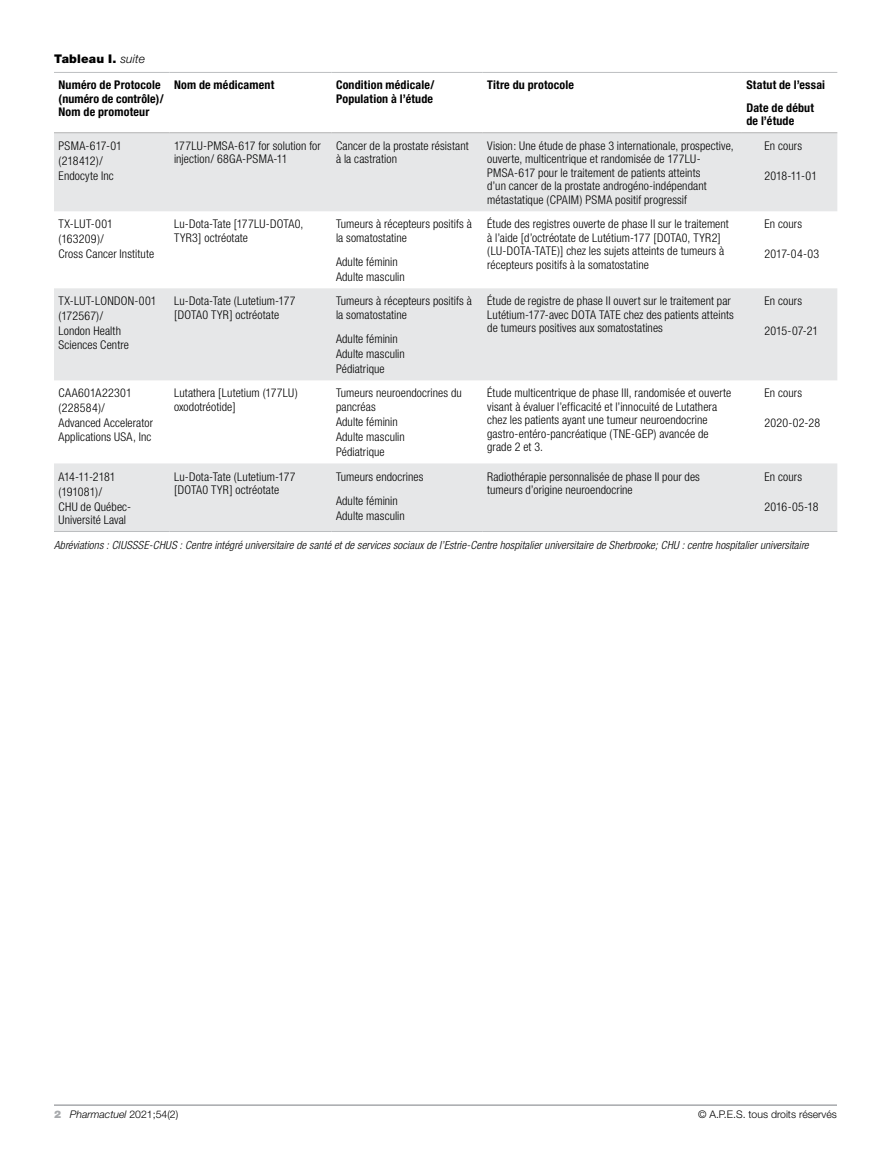
<style>
.page{position:relative;width:891px;height:1161px;background:#fff}
.page>*{position:absolute;margin:0;border:0;box-sizing:border-box;transform-origin:0 0}
.TableText{font:300 condensed 12px/13.5px "Helvetica Neue";letter-spacing:.01em;color:#000}
.TableColumnHead{font:700 condensed 12px/13.5px "Helvetica Neue";letter-spacing:.015em;color:#000}
.TableTitle_numbered{font:900 12px "Helvetica Neue";letter-spacing:.015em;color:#000}
.TableText-2{font:300 condensed 12px "Helvetica Neue";letter-spacing:-.04em;color:#000}
.TableSource{font:italic 300 condensed 11.25px "Helvetica Neue";letter-spacing:.01em;color:#000}
.t1{font:300 10.5px "Helvetica Neue";color:#000}
.t2{font:italic 300 10.5px "Helvetica Neue";color:#000}
.s1{font-weight:300;font-style:italic}
.s2{font-weight:900;font-style:normal;color:#a7a9ac}
.s3{font-style:normal}
</style>
<div class="page">
<hr style="left:54px;top:1104px;width:783px;height:2px;background:#a7a9ac">
<svg style="left:54px;top:133px;width:783px;height:398px;fill:#e6e7e8"></svg>
<hr style="left:54px;top:72px;width:116px;height:1px;background:#bcbec0">
<hr style="left:170px;top:72px;width:162px;height:1px;background:#bcbec0">
<hr style="left:332px;top:72px;width:151px;height:1px;background:#bcbec0">
<hr style="left:483px;top:72px;width:259px;height:1px;background:#bcbec0">
<hr style="left:742px;top:72px;width:95px;height:1px;background:#bcbec0">
<hr style="left:54px;top:531px;width:116px;height:1px;background:#bcbec0">
<hr style="left:170px;top:531px;width:162px;height:1px;background:#bcbec0">
<hr style="left:332px;top:531px;width:151px;height:1px;background:#bcbec0">
<hr style="left:483px;top:531px;width:259px;height:1px;background:#bcbec0">
<hr style="left:742px;top:531px;width:95px;height:1px;background:#bcbec0">
<hr style="left:54px;top:132px;width:116px;height:1px;background:#b3b3b3">
<hr style="left:170px;top:132px;width:162px;height:1px;background:#b3b3b3">
<hr style="left:332px;top:132px;width:151px;height:1px;background:#b3b3b3">
<hr style="left:483px;top:132px;width:259px;height:1px;background:#b3b3b3">
<hr style="left:742px;top:132px;width:95px;height:1px;background:#b3b3b3">
<p class="TableTitle_numbered" style="left:54px;top:52px;width:93px">Tableau I. <span class="s1">suite</span></p>
<p class="TableColumnHead" style="left:58px;top:78px;width:104px">Numéro de Protocole</p>
<p class="TableColumnHead" style="left:58px;top:92px;width:107px">(numéro de contrôle)/</p>
<p class="TableColumnHead" style="left:58px;top:105px;width:92px">Nom de promoteur</p>
<p class="TableText" style="left:58px;top:139px;width:65px">PSMA-617-01</p>
<p class="TableText" style="left:58px;top:154px;width:46px">(218412)/</p>
<p class="TableText" style="left:58px;top:169px;width:57px">Endocyte Inc</p>
<p class="TableText" style="left:58px;top:217px;width:56px">TX-LUT-001</p>
<p class="TableText" style="left:58px;top:232px;width:47px">(163209)/</p>
<p class="TableText" style="left:58px;top:247px;width:97px">Cross Cancer Institute</p>
<p class="TableText" style="left:58px;top:294px;width:100px">TX-LUT-LONDON-001</p>
<p class="TableText" style="left:58px;top:309px;width:46px">(172567)/</p>
<p class="TableText" style="left:58px;top:324px;width:72px">London Health<br>Sciences Centre</p>
<p class="TableText" style="left:58px;top:386px;width:75px">CAA601A22301</p>
<p class="TableText" style="left:58px;top:401px;width:48px">(228584)/</p>
<p class="TableText" style="left:58px;top:416px;width:96px">Advanced Accelerator<br>Applications USA, Inc</p>
<p class="TableColumnHead" style="left:174px;top:78px;width:102px">Nom de médicament</p>
<p class="TableColumnHead" style="left:336px;top:78px;width:100px">Condition médicale/<br>Population à l’étude</p>
<p class="TableColumnHead" style="left:487px;top:78px;width:88px">Titre du protocole</p>
<p class="TableColumnHead" style="left:746px;top:78px;width:80px">Statut de l’essai</p>
<p class="TableColumnHead" style="left:746px;top:101px;width:69px">Date de début de l’étude</p>
<p class="TableText" style="left:174px;top:139px;width:148px">177LU-PMSA-617 for solution for injection/ 68GA-PSMA-11</p>
<p class="TableText" style="left:336px;top:139px;width:134px">Cancer de la prostate résistant à la castration</p>
<p class="TableText" style="left:487px;top:139px;width:248px">Vision: Une étude de phase 3 internationale, prospective, ouverte, multicentrique et randomisée de 177LU-PMSA-617 pour le traitement de patients atteints<br>d’un cancer de la prostate androgéno-indépendant métastatique (CPAIM) PSMA positif progressif</p>
<p class="TableText" style="left:764px;top:139px;width:39px">En cours</p>
<p class="TableText" style="left:764px;top:169px;width:54px">2018-11-01</p>
<p class="TableText" style="left:174px;top:217px;width:131px">Lu-Dota-Tate [177LU-DOTA0,<br>TYR3] octréotate</p>
<p class="TableText" style="left:336px;top:217px;width:137px">Tumeurs à récepteurs positifs à la somatostatine</p>
<p class="TableText" style="left:336px;top:255px;width:63px">Adulte féminin</p>
<p class="TableText" style="left:336px;top:270px;width:70px">Adulte masculin</p>
<p class="TableText" style="left:174px;top:294px;width:123px">Lu-Dota-Tate (Lutetium-177 [DOTA0 TYR] octréotate</p>
<p class="TableText" style="left:336px;top:294px;width:137px">Tumeurs à récepteurs positifs à la somatostatine</p>
<p class="TableText" style="left:336px;top:332px;width:63px">Adulte féminin</p>
<p class="TableText" style="left:336px;top:347px;width:70px">Adulte masculin</p>
<p class="TableText" style="left:336px;top:362px;width:50px">Pédiatrique</p>
<p class="TableText" style="left:174px;top:386px;width:125px">Lutathera [Lutetium (177LU) oxodotréotide]</p>
<p class="TableText" style="left:336px;top:386px;width:127px">Tumeurs neuroendocrines du pancréas</p>
<p class="TableText" style="left:336px;top:415px;width:63px">Adulte féminin</p>
<p class="TableText" style="left:336px;top:430px;width:70px">Adulte masculin</p>
<p class="TableText" style="left:336px;top:445px;width:50px">Pédiatrique</p>
<p class="TableText" style="left:487px;top:217px;width:243px">Étude des registres ouverte de phase II sur le traitement à l’aide [d’octréotate de Lutétium-177 [DOTA0, TYR2] (LU-DOTA-TATE)] chez les sujets atteints de tumeurs à récepteurs positifs à la somatostatine</p>
<p class="TableText" style="left:764px;top:217px;width:39px">En cours</p>
<p class="TableText" style="left:764px;top:247px;width:56px">2017-04-03</p>
<p class="TableText" style="left:487px;top:294px;width:248px">Étude de registre de phase II ouvert sur le traitement par<br>Lutétium-177-avec DOTA TATE chez des patients atteints de tumeurs positives aux somatostatines</p>
<p class="TableText" style="left:764px;top:294px;width:39px">En cours</p>
<p class="TableText" style="left:764px;top:324px;width:55px">2015-07-21</p>
<p class="TableText" style="left:487px;top:386px;width:246px">Étude multicentrique de phase III, randomisée et ouverte visant à évaluer l’efficacité et l’innocuité de Lutathera chez les patients ayant une tumeur neuroendocrine gastro-entéro-pancréatique (TNE-GEP) avancée de grade 2 et 3.</p>
<p class="TableText" style="left:764px;top:386px;width:39px">En cours</p>
<p class="TableText" style="left:764px;top:416px;width:57px">2020-02-28</p>
<p class="TableText" style="left:487px;top:469px;width:214px">Radiothérapie personnalisée de phase II pour des tumeurs d’origine neuroendocrine</p>
<p class="TableText" style="left:764px;top:469px;width:39px">En cours</p>
<p class="TableText" style="left:764px;top:499px;width:56px">2016-05-18</p>
<p class="TableSource" style="left:54px;top:539px;width:756px">Abréviations : CIUSSSE-CHUS : Centre intégré universitaire de santé et de services sociaux de l’Estrie-Centre hospitalier universitaire de Sherbrooke; CHU : centre hospitalier universitaire</p>
<p class="TableText-2" style="left:58px;top:469px;width:59px">A14-11-2181</p>
<p class="TableText" style="left:58px;top:484px;width:45px">(191081)/</p>
<p class="TableText" style="left:58px;top:499px;width:74px">CHU de Québec-<br>Université Laval</p>
<p class="TableText" style="left:174px;top:469px;width:123px">Lu-Dota-Tate (Lutetium-177 [DOTA0 TYR] octréotate</p>
<p class="TableText" style="left:336px;top:469px;width:89px">Tumeurs endocrines</p>
<p class="TableText" style="left:336px;top:493px;width:63px">Adulte féminin</p>
<p class="TableText" style="left:336px;top:508px;width:70px">Adulte masculin</p>
<p class="t2" style="left:54px;top:1108px;width:126px"><span class="s2">2</span> Pharmactuel <span class="s3">2021;54(2)</span></p>
<p class="t1" style="left:698px;top:1108px;width:140px">© A.P.E.S. tous droits réservés</p>
</div>
